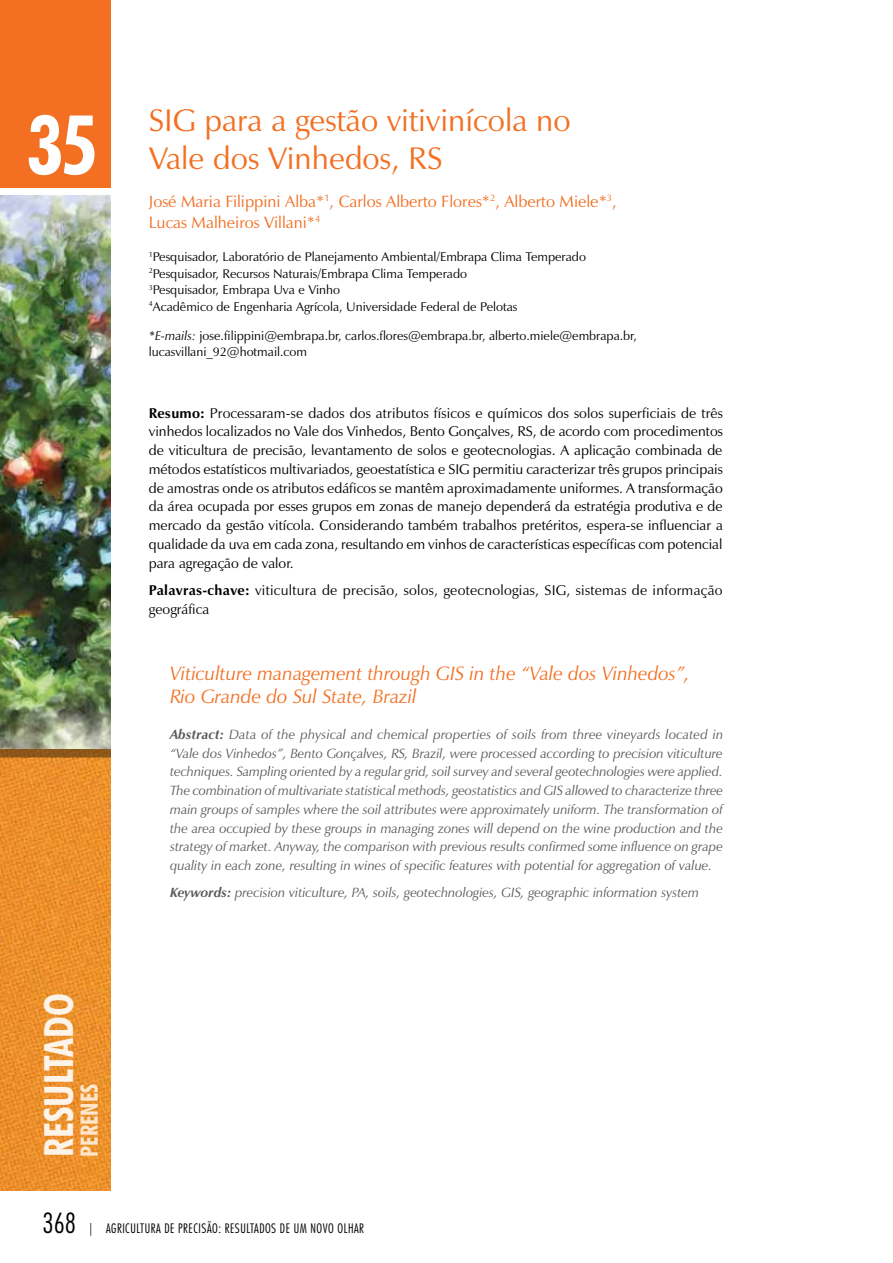
<style>
.page{position:relative;width:893px;height:1263px;background:#fff}
.page>*{position:absolute;margin:0;border:0;box-sizing:border-box;transform-origin:0 0}
.t1{font:700 condensed 82.5px "Futura BT";color:#fff}
.t2{font:700 condensed 40.5px "Futura BT";color:#fff}
.t3{font:31.5px/37.8px "Zapf Humanist 601 BT";color:#f36f21}
.t4{font:700 condensed 24px "Futura BT";color:#ffe6ca}
.t5{font:italic 19.5px/23.4px "Zapf Humanist 601 BT";color:#f36f21}
.t6{font:16.5px/21px "Zapf Humanist 601 BT";color:#f36f21}
.t7{font:14.25px/18.8px "Zapf Humanist 601 BT";letter-spacing:.02em;color:#000;text-align:justify}
.t8{font:italic 13.5px/18.8px "Zapf Humanist 601 BT";color:#58595b;text-align:justify}
.t9{font:12.75px/16.5px "Zapf Humanist 601 BT";color:#000}
.t10{font:300 condensed 12.75px "Futura";letter-spacing:.04em;color:#000}
.s1{font-style:italic}
.s2{font-weight:700}
.s3{font-size:27px}
</style>
<div class="page">
<img style="left:0;top:196px;width:111px;height:995px">
<div style="left:0;top:0;width:111px;height:187px;background:#f36f21"></div>
<div style="left:0;top:204px;width:111px;height:553px;background:#000;opacity:.4"></div>
<h1 class="t1" style="left:27px;top:95px;width:72px">35</h1>
<h2 class="t2" style="left:34px;top:1157px;width:165px;rotate:-90deg">RESULTADO</h2>
<h3 class="t4" style="left:75px;top:1157px;width:74px;rotate:-90deg">PERENES</h3>
<h3 class="t3" style="left:149px;top:101px;width:423px">SIG para a gestão vitivinícola no<br>Vale dos Vinhedos, RS</h3>
<p class="t6" style="left:149px;top:190px;width:469px">José Maria Filippini Alba*<sup>1</sup>, Carlos Alberto Flores*<sup>2</sup>, Alberto Miele*<sup>3</sup>,<br>Lucas Malheiros Villani*<sup>4</sup></p>
<p class="t9" style="left:149px;top:248px;width:439px"><sup>1</sup>Pesquisador, Laboratório de Planejamento Ambiental/Embrapa Clima Temperado <sup>2</sup>Pesquisador, Recursos Naturais/Embrapa Clima Temperado<br><sup>3</sup>Pesquisador, Embrapa Uva e Vinho<br><sup>4</sup>Acadêmico de Engenharia Agrícola, Universidade Federal de Pelotas</p>
<p class="t9" style="left:149px;top:327px;width:490px"><span class="s1">*E-mails:</span> jose.filippini@embrapa.br, carlos.flores@embrapa.br, alberto.miele@embrapa.br, lucasvillani_92@hotmail.com</p>
<p class="t7" style="left:149px;top:403px;width:576px"><span class="s2">Resumo:</span> Processaram-se dados dos atributos físicos e químicos dos solos superficiais de três vinhedos localizados no Vale dos Vinhedos, Bento Gonçalves, RS, de acordo com procedimentos de viticultura de precisão, levantamento de solos e geotecnologias. A aplicação combinada de métodos estatísticos multivariados, geoestatística e SIG permitiu caracterizar três grupos principais de amostras onde os atributos edáficos se mantêm aproximadamente uniformes. A transformação da área ocupada por esses grupos em zonas de manejo dependerá da estratégia produtiva e de mercado da gestão vitícola. Considerando também trabalhos pretéritos, espera-se influenciar a qualidade da uva em cada zona, resultando em vinhos de características específicas com potencial para agregação de valor.</p>
<p class="t7" style="left:149px;top:581px;width:575px"><span class="s2">Palavras-chave:</span> viticultura de precisão, solos, geotecnologias, SIG, sistemas de informação geográfica</p>
<h3 class="t5" style="left:170px;top:661px;width:521px">Viticulture management through GIS in the “Vale dos Vinhedos”,<br>Rio Grande do Sul State, Brazil</h3>
<p class="t8" style="left:170px;top:725px;width:555px"><span class="s2">Abstract:</span> Data of the physical and chemical properties of soils from three vineyards located in “Vale dos Vinhedos”, Bento Gonçalves, RS, Brazil, were processed according to precision viticulture techniques. Sampling oriented by a regular grid, soil survey and several geotechnologies were applied.<br>The combination of multivariate statistical methods, geostatistics and GIS allowed to characterize three main groups of samples where the soil attributes were approximately uniform. The transformation of the area occupied by these groups in managing zones will depend on the wine production and the strategy of market. Anyway, the comparison with previous results confirmed some influence on grape quality in each zone, resulting in wines of specific features with potential for aggregation of value.</p>
<p class="t8" style="left:170px;top:883px;width:530px"><span class="s2">Keywords:</span> precision viticulture, PA, soils, geotechnologies, GIS, geographic information system</p>
<p class="t10" style="left:43px;top:1221px;width:323px"><span class="s3">368</span> | AGRICULTURA DE PRECISÃO: RESULTADOS DE UM NOVO OLHAR</p>
</div>
